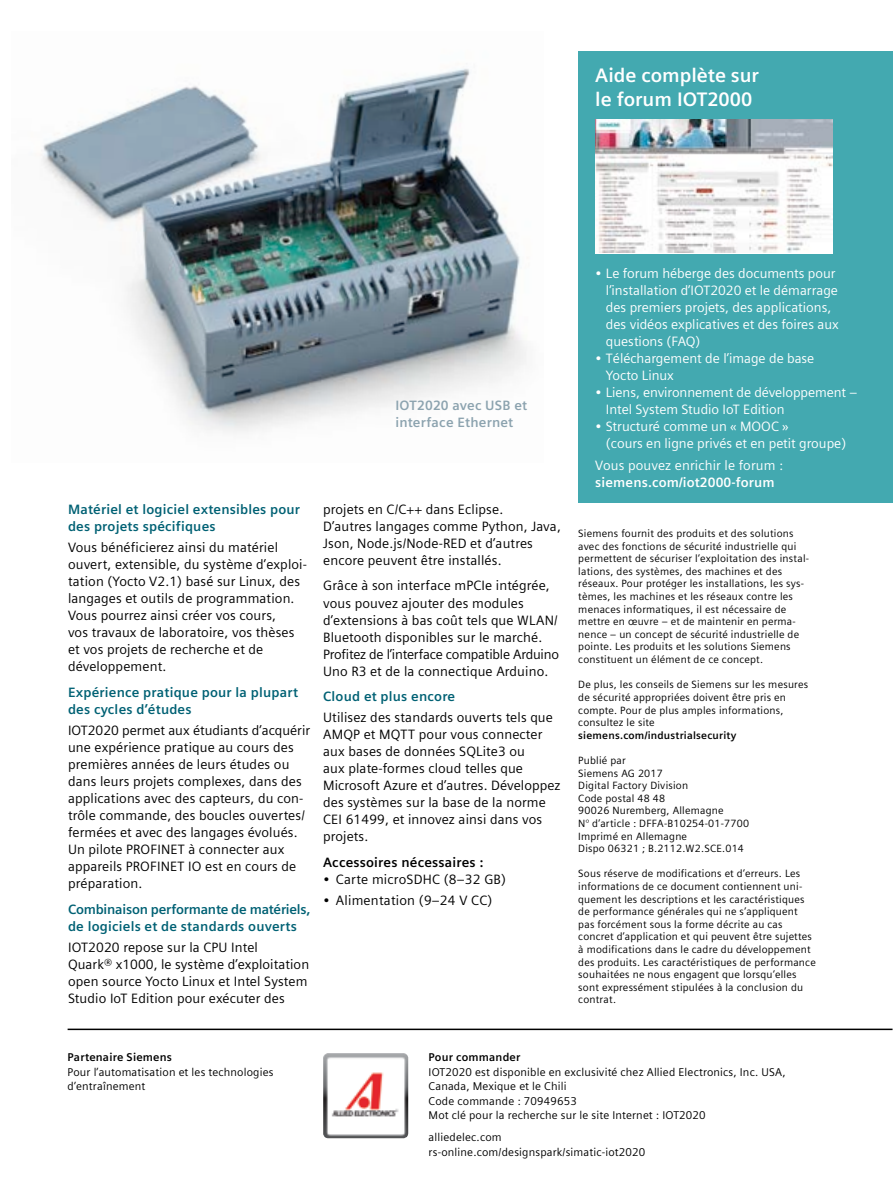
<style>
.page{position:relative;width:893px;height:1191px;background:#fff}
.page>*{position:absolute;margin:0;border:0;box-sizing:border-box;transform-origin:0 0}
.t1{font:700 19.5px/23.4px "Siemens Sans Global";color:#fff}
.t2{font:13.5px/17px "Siemens Sans Global";letter-spacing:.01em;color:#000}
.t3{font:13.5px/17px "Siemens Sans Global";color:#fff}
.t4{font:700 13.5px/17px "Siemens Sans Global";letter-spacing:.015em;color:#006174}
.t5{font:700 13.5px/17px "Siemens Sans Global";letter-spacing:-.015em;color:#006174}
.t6{font:700 13.5px/17px "Siemens Sans Global";letter-spacing:.015em;color:#8ca3af}
.t7{font:700 13.5px "Siemens Sans Global";letter-spacing:.01em;color:#fff}
.t8{font:700 13.5px "Siemens Sans Global";letter-spacing:.015em;color:#000}
.t9{font:11.25px/14.7px "Siemens Sans Global";letter-spacing:.015em;color:#000}
.t10{font:700 11.25px "Siemens Sans Global";letter-spacing:.015em;color:#000}
.t11{font:10.5px/12.6px "Siemens Sans Global";letter-spacing:.02em;color:#000}
.t12{font:700 10.5px "Siemens Sans Global";letter-spacing:.02em;color:#000}
</style>
<div class="page">
<img style="left:40px;top:68px;width:487px;height:365px">
<div style="left:578px;top:51px;width:315px;height:451px;background:#43a9b0"></div>
<img style="left:595px;top:119px;width:238px;height:133px">
<hr style="left:68px;top:1028px;width:824px;height:2px;background:#000">
<img style="left:323px;top:1053px;width:85px;height:85px">
<h1 class="t1" style="left:595px;top:64px;width:165px">Aide complète sur le forum IOT2000</h1>
<p class="t6" style="left:395px;top:396px;width:133px">IOT2020 avec USB et interface Ethernet</p>
<p class="t4" style="left:68px;top:501px;width:234px">Matériel et logiciel extensibles pour des projets spécifiques</p>
<p class="t2" style="left:68px;top:539px;width:240px">Vous bénéficierez ainsi du matériel ouvert, extensible, du système d’exploi&shy;tation (Yocto V2.1) basé sur Linux, des langages et outils de programmation.<br>Vous pourrez ainsi créer vos cours,<br>vos travaux de laboratoire, vos thèses et vos projets de recherche et de développement.</p>
<p class="t4" style="left:68px;top:683px;width:232px">Expérience pratique pour la plupart des cycles d’études</p>
<p class="t2" style="left:68px;top:722px;width:244px">IOT2020 permet aux étudiants d’acquérir une expérience pratique au cours des premières années de leurs études ou dans leurs projets complexes, dans des applications avec des capteurs, du con&shy;trôle commande, des boucles ouvertes/ fermées et avec des langages évolués.<br>Un pilote PROFINET à connecter aux appareils PROFINET IO est en cours de préparation.</p>
<p class="t5" style="left:68px;top:900px;width:244px">Combinaison performante de matériels, de logiciels et de standards ouverts</p>
<p class="t2" style="left:68px;top:939px;width:243px">IOT2020 repose sur la CPU Intel<br>Quark® x1000, le système d’exploitation open source Yocto Linux et Intel System Studio IoT Edition pour exécuter des</p>
<p class="t2" style="left:323px;top:501px;width:239px">projets en C/C++ dans Eclipse.<br>D’autres langages comme Python, Java, Json, Node.js/Node-RED et d’autres encore peuvent être installés.</p>
<p class="t2" style="left:323px;top:578px;width:237px">Grâce à son interface mPCIe intégrée, vous pouvez ajouter des modules d’extensions à bas coût tels que WLAN/ Bluetooth disponibles sur le marché.<br>Profitez de l’interface compatible Arduino Uno R3 et de la connectique Arduino.</p>
<p class="t4" style="left:323px;top:688px;width:134px">Cloud et plus encore</p>
<p class="t2" style="left:323px;top:710px;width:239px">Utilisez des standards ouverts tels que<br>AMQP et MQTT pour vous connecter aux bases de données SQLite3 ou<br>aux plate-formes cloud telles que<br>Microsoft Azure et d’autres. Développez des systèmes sur la base de la norme<br>CEI 61499, et innovez ainsi dans vos projets.</p>
<p class="t8" style="left:323px;top:854px;width:162px">Accessoires nécessaires :</p>
<p class="t2" style="left:323px;top:871px;width:184px">• Carte microSDHC (8–32 GB)</p>
<p class="t2" style="left:323px;top:892px;width:171px">• Alimentation (9–24 V CC)</p>
<p class="t3" style="left:606px;top:266px;width:234px;text-indent:-11px">• Le forum héberge des documents pour l’installation d’IOT2020 et le démarrage des premiers projets, des applications, des vidéos explicatives et des foires aux questions (FAQ)</p>
<p class="t3" style="left:606px;top:351px;width:210px;text-indent:-11px">• Téléchargement de l’image de base<br>Yocto Linux</p>
<p class="t3" style="left:606px;top:385px;width:253px;text-indent:-11px">• Liens, environnement de développement –<br>Intel System Studio IoT Edition</p>
<p class="t3" style="left:606px;top:419px;width:242px;text-indent:-11px">• Structuré comme un « MOOC »<br>(cours en ligne privés et en petit groupe)</p>
<p class="t3" style="left:595px;top:457px;width:189px">Vous pouvez enrichir le forum :</p>
<p class="t7" style="left:595px;top:474px;width:181px">siemens.com/iot2000-forum</p>
<p class="t11" style="left:578px;top:527px;width:232px">Siemens fournit des produits et des solutions avec des fonctions de sécurité industrielle qui permettent de sécuriser l’exploitation des instal&shy;lations, des systèmes, des machines et des réseaux. Pour protéger les installations, les sys&shy;tèmes, les machines et les réseaux contre les menaces informatiques, il est nécessaire de mettre en œuvre – et de maintenir en perma&shy;nence – un concept de sécurité industrielle de pointe. Les produits et les solutions Siemens constituent un élément de ce concept.</p>
<p class="t11" style="left:578px;top:679px;width:231px">De plus, les conseils de Siemens sur les mesures de sécurité appropriées doivent être pris en compte. Pour de plus amples informations, consultez le site</p>
<p class="t12" style="left:578px;top:729px;width:160px">siemens.com/industrialsecurity</p>
<p class="t11" style="left:578px;top:754px;width:172px">Publié par<br>Siemens AG 2017<br>Digital Factory Division<br>Code postal 48 48<br>90026 Nuremberg, Allemagne<br>N° d’article : DFFA-B10254-01-7700<br>Imprimé en Allemagne<br>Dispo 06321 ; B.2112.W2.SCE.014</p>
<p class="t11" style="left:578px;top:868px;width:239px">Sous réserve de modifications et d’erreurs. Les informations de ce document contiennent uni&shy;quement les descriptions et les caractéristiques de performance générales qui ne s’appliquent pas forcément sous la forme décrite au cas concret d’application et qui peuvent être sujettes à modifications dans le cadre du développement des produits. Les caractéristiques de performance souhaitées ne nous engagent que lorsqu’elles sont expressément stipulées à la conclusion du contrat.</p>
<p class="t10" style="left:68px;top:1050px;width:106px">Partenaire Siemens</p>
<p class="t9" style="left:68px;top:1064px;width:207px">Pour l’automatisation et les technologies d’entraînement</p>
<p class="t10" style="left:429px;top:1050px;width:93px">Pour commander</p>
<p class="t9" style="left:429px;top:1064px;width:358px">IOT2020 est disponible en exclusivité chez Allied Electronics, Inc. USA, Canada, Mexique et le Chili<br>Code commande : 70949653<br>Mot clé pour la recherche sur le site Internet : IOT2020</p>
<p class="t9" style="left:429px;top:1130px;width:218px">alliedelec.com rs-online.com/designspark/simatic-iot2020</p>
</div>
